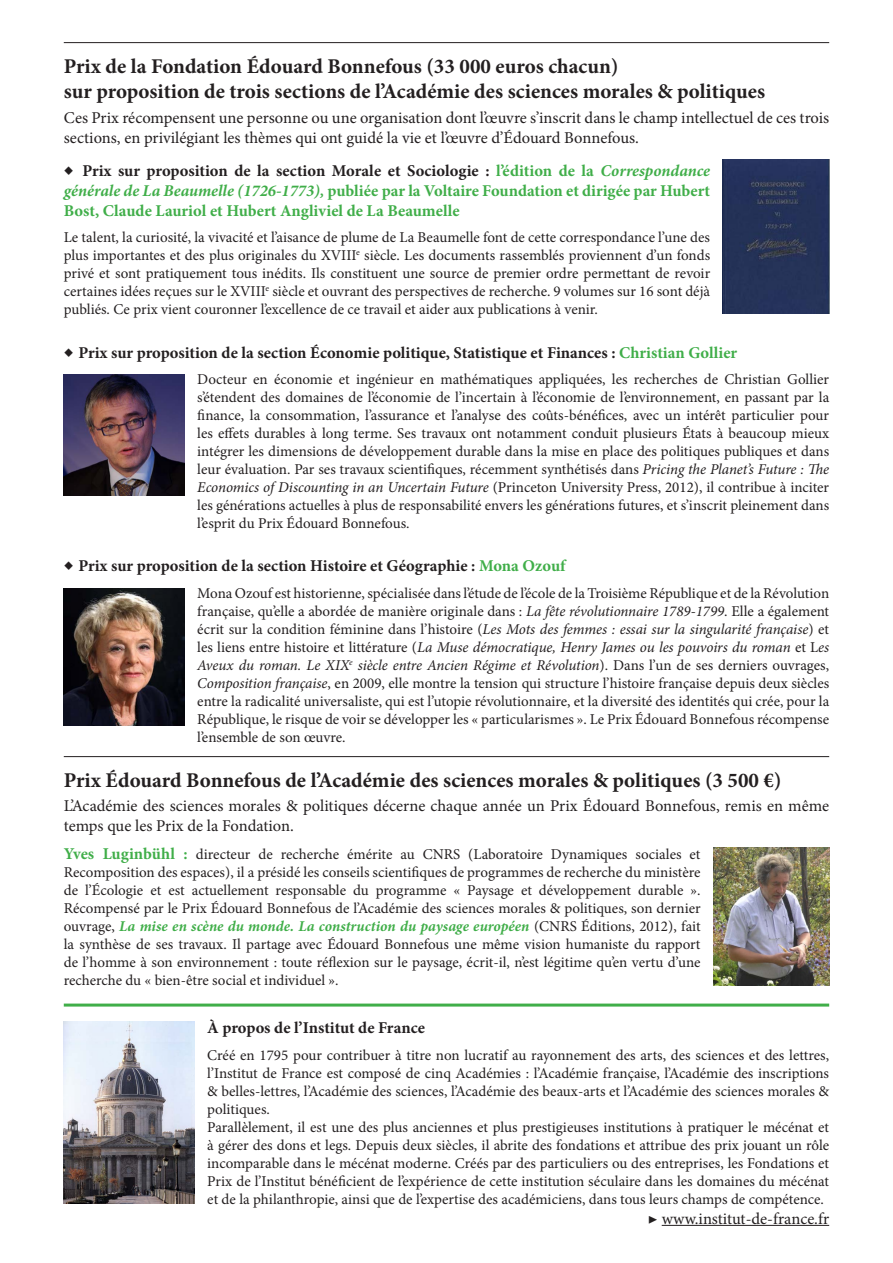
<style>
.page{position:relative;width:893px;height:1263px;background:#fff}
.page>*{position:absolute;margin:0;border:0;box-sizing:border-box;transform-origin:0 0}
.t1{font:700 21px/25.2px "Minion Pro";color:#231f20}
.t2{font:16.5px/19.8px "Minion Pro";color:#231f20}
.t3{font:700 16.5px/19.8px "Minion Pro";color:#40ae49;text-align:justify}
.t4{font:700 16.5px "Minion Pro";color:#231f20}
.t5{font:15px/18px "Minion Pro";color:#231f20;text-align:justify}
.s1{font-weight:400;font-size:21px;color:#231f20}
.s2{color:#231f20}
.s3{font-style:italic}
.s4{font-weight:400;font-size:21px}
.s5{color:#40ae49}
.s6{font-weight:700;font-size:16.5px;color:#40ae49}
.s7{font-weight:700;font-style:italic;color:#40ae49}
</style>
<div class="page">
<hr style="left:662px;top:1225px;width:167px;height:1px;background:#231f20">
<hr style="left:64px;top:42px;width:765px;height:1px;background:#231f20">
<img style="left:723px;top:159px;width:106px;height:155px">
<img style="left:64px;top:375px;width:121px;height:120px">
<img style="left:64px;top:589px;width:121px;height:136px">
<hr style="left:64px;top:756px;width:765px;height:1px;background:#231f20">
<img style="left:64px;top:1021px;width:131px;height:182px">
<hr style="left:64px;top:1003px;width:765px;height:3px;background:#40ae49">
<img style="left:713px;top:847px;width:116px;height:138px">
<p class="t1" style="left:64px;top:53px;width:703px">Prix de la Fondation Édouard Bonnefous (33 000 euros chacun)<br>sur proposition de trois sections de l’Académie des sciences morales &amp; politiques</p>
<p class="t2" style="left:64px;top:108px;width:767px">Ces Prix récompensent une personne ou une organisation dont l’œuvre s’inscrit dans le champ intellectuel de ces trois sections, en privilégiant les thèmes qui ont guidé la vie et l’œuvre d’Édouard Bonnefous.</p>
<p class="t3" style="left:64px;top:161px;width:648px"><span class="s1">◆</span> <span class="s2">Prix sur proposition de la section Morale et Sociologie :</span> l’édition de la <span class="s3">Correspondance générale de La Beaumelle (1726-1773),</span> publiée par la Voltaire Foundation et dirigée par Hubert Bost, Claude Lauriol et Hubert Angliviel de La Beaumelle</p>
<p class="t5" style="left:64px;top:229px;width:648px">Le talent, la curiosité, la vivacité et l’aisance de plume de La Beaumelle font de cette correspondance l’une des plus importantes et des plus originales du XVIII<sup>e</sup> siècle. Les documents rassemblés proviennent d’un fonds privé et sont pratiquement tous inédits. Ils constituent une source de premier ordre permettant de revoir certaines idées reçues sur le XVIII<sup>e</sup> siècle et ouvrant des perspectives de recherche. 9 volumes sur 16 sont déjà publiés. Ce prix vient couronner l’excellence de ce travail et aider aux publications à venir.</p>
<p class="t4" style="left:64px;top:341px;width:675px"><span class="s4">◆</span> Prix sur proposition de la section Économie politique, Statistique et Finances : <span class="s5">Christian Gollier</span></p>
<p class="t5" style="left:197px;top:370px;width:633px">Docteur en économie et ingénieur en mathématiques appliquées, les recherches de Christian Gollier s’étendent des domaines de l’économie de l’incertain à l’économie de l’environnement, en passant par la finance, la consommation, l’assurance et l’analyse des coûts-bénéfices, avec un intérêt particulier pour les effets durables à long terme. Ses travaux ont notamment conduit plusieurs États à beaucoup mieux intégrer les dimensions de développement durable dans la mise en place des politiques publiques et dans leur évaluation. Par ses travaux scientifiques, récemment synthétisés dans <span class="s3">Pricing the Planet’s Future : The Economics of Discounting in an Uncertain Future</span> (Princeton University Press, 2012), il contribue à inciter les générations actuelles à plus de responsabilité envers les générations futures, et s’inscrit pleinement dans l’esprit du Prix Édouard Bonnefous.</p>
<p class="t4" style="left:64px;top:554px;width:503px"><span class="s4">◆</span> Prix sur proposition de la section Histoire et Géographie : <span class="s5">Mona Ozouf</span></p>
<p class="t5" style="left:197px;top:584px;width:633px">Mona Ozouf est historienne, spécialisée dans l’étude de l’école de la Troisième République et de la Révolution française, qu’elle a abordée de manière originale dans : <span class="s3">La fête révolutionnaire 1789-1799</span>. Elle a également écrit sur la condition féminine dans l’histoire (<span class="s3">Les Mots des femmes : essai sur la singularité française</span>) et les liens entre histoire et littérature (<span class="s3">La Muse démocratique, Henry James ou les pouvoirs du roman</span> et L<span class="s3">es Aveux du roman. Le XIX</span><sup>e</sup> <span class="s3">siècle entre Ancien Régime et Révolution</span>). Dans l’un de ses derniers ouvrages, <span class="s3">Composition française</span>, en 2009, elle montre la tension qui structure l’histoire française depuis deux siècles entre la radicalité universaliste, qui est l’utopie révolutionnaire, et la diversité des identités qui crée, pour la République, le risque de voir se développer les « particularismes ». Le Prix Édouard Bonnefous récompense l’ensemble de son œuvre.</p>
<p class="t1" style="left:64px;top:767px;width:719px">Prix Édouard Bonnefous de l’Académie des sciences morales &amp; politiques (3 500 €)</p>
<p class="t2" style="left:64px;top:796px;width:767px">L’Académie des sciences morales &amp; politiques décerne chaque année un Prix Édouard Bonnefous, remis en même temps que les Prix de la Fondation.</p>
<p class="t5" style="left:64px;top:846px;width:638px"><span class="s6">Yves Luginbühl :</span> directeur de recherche émérite au CNRS (Laboratoire Dynamiques sociales et Recomposition des espaces), il a présidé les conseils scientifiques de programmes de recherche du ministère de l’Écologie et est actuellement responsable du programme « Paysage et développement durable ».<br>Récompensé par le Prix Édouard Bonnefous de l’Académie des sciences morales &amp; politiques, son dernier ouvrage, <span class="s7">La mise en scène du monde. La construction du paysage européen</span> (CNRS Éditions, 2012), fait la synthèse de ses travaux. Il partage avec Édouard Bonnefous une même vision humaniste du rapport de l’homme à son environnement : toute réflexion sur le paysage, écrit-il, n’est légitime qu’en vertu d’une recherche du « bien-être social et individuel ».</p>
<p class="t4" style="left:207px;top:1016px;width:219px">À propos de l’Institut de France</p>
<p class="t5" style="left:207px;top:1046px;width:623px">Créé en 1795 pour contribuer à titre non lucratif au rayonnement des arts, des sciences et des lettres, l’Institut de France est composé de cinq Académies : l’Académie française, l’Académie des inscriptions &amp; belles-lettres, l’Académie des sciences, l’Académie des beaux-arts et l’Académie des sciences morales &amp; politiques.</p>
<p class="t5" style="left:207px;top:1118px;width:623px">Parallèlement, il est une des plus anciennes et plus prestigieuses institutions à pratiquer le mécénat et à gérer des dons et legs. Depuis deux siècles, il abrite des fondations et attribue des prix jouant un rôle incomparable dans le mécénat moderne. Créés par des particuliers ou des entreprises, les Fondations et Prix de l’Institut bénéficient de l’expérience de cette institution séculaire dans les domaines du mécénat et de la philanthropie, ainsi que de l’expertise des académiciens, dans tous leurs champs de compétence.</p>
<p class="t2" style="left:648px;top:1208px;width:183px">▶ www.institut-de-france.fr</p>
</div>
